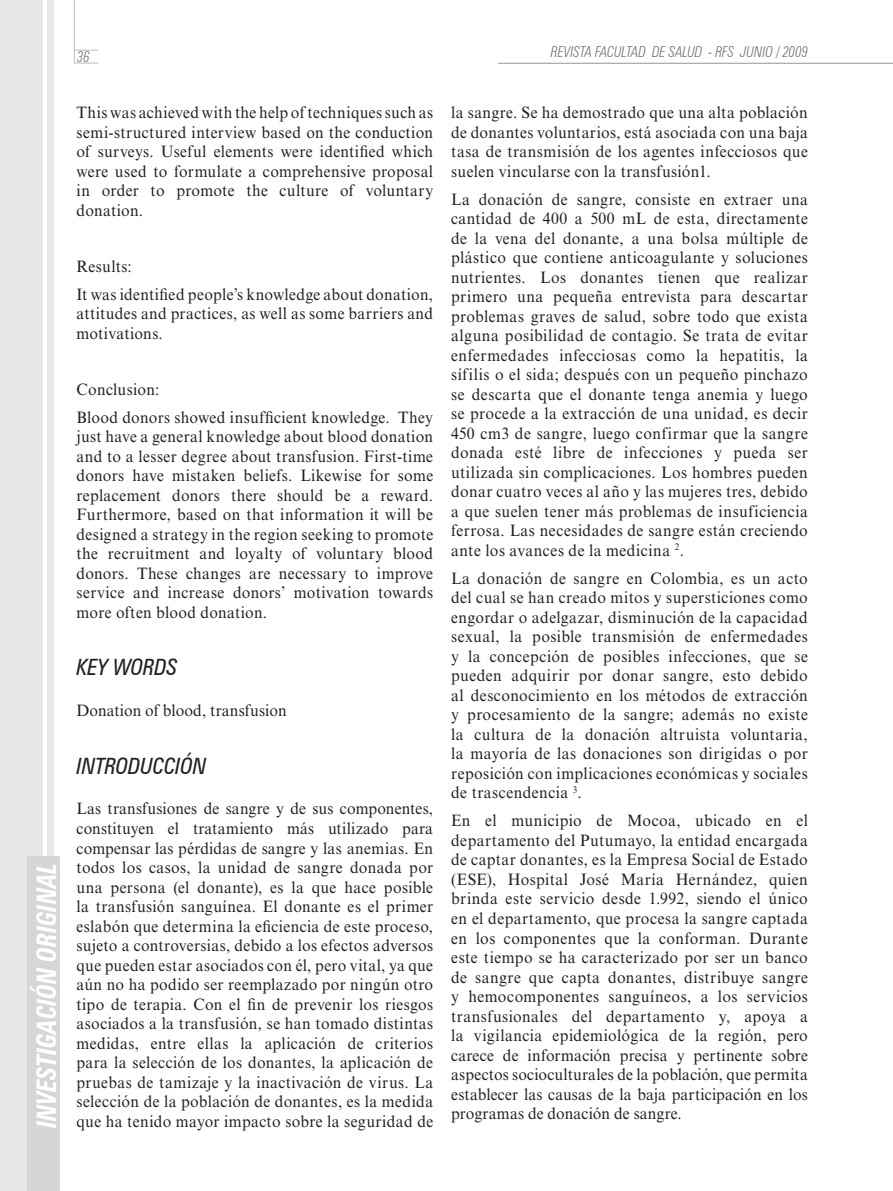
<style>
.page{position:relative;width:893px;height:1191px;background:#fff}
.page>*{position:absolute;margin:0;border:0;box-sizing:border-box;transform-origin:0 0}
.t1{font:italic 700 condensed 27px "Zurich BT";letter-spacing:.005em;color:#fff;scale:.9 1}
.t2{font:italic condensed 22.5px "Zurich BT";color:#231f20;scale:.95 1}
.t3{font:16.5px/19.5px "Times New Roman MT Std";letter-spacing:.02em;color:#231f20;text-align:justify;scale:.95 1}
.t4{font:italic 300 condensed 15px "Zurich BT";letter-spacing:.005em;color:#6c6d70;scale:.9 1}
</style>
<div class="page">
<hr style="left:74px;top:0;width:1px;height:63px;background:#bcbdc0">
<svg style="left:75px;top:50px;width:23px;height:1px"></svg>
<svg style="left:74px;top:63px;width:24px;height:1px"></svg>
<div style="left:47px;top:0;width:6px;height:955px;background:#e6e7e9"></div>
<div style="left:0;top:0;width:43px;height:1191px;background:#e6e7e9"></div>
<div style="left:28px;top:856px;width:32px;height:335px;background:#d5d6d8"></div>
<hr style="left:498px;top:63px;width:395px;height:1px;background:#939598">
<h1 class="t1" style="left:30px;top:1128px;width:296px;rotate:-90deg">investigación original</h1>
<p class="t4" style="left:77px;top:48px;width:15px">36</p>
<p class="t3" style="left:77px;top:103px;width:377px">This was achieved with the help of techniques such as semi-structured interview based on the conduction of surveys. Useful elements were identified which were used to formulate a comprehensive proposal in order to promote the culture of voluntary donation.</p>
<p class="t3" style="left:77px;top:252px;width:377px;line-height:28px">Results:<br>It was identified people’s knowledge about donation,</p>
<p class="t3" style="left:77px;top:304px;width:377px">attitudes and practices, as well as some barriers and motivations.</p>
<p class="t3" style="left:77px;top:375px;width:377px;line-height:28px">Conclusion:<br>Blood donors showed insufficient knowledge. They</p>
<p class="t3" style="left:77px;top:427px;width:377px">just have a general knowledge about blood donation and to a lesser degree about transfusion. First-time donors have mistaken beliefs. Likewise for some replacement donors there should be a reward.<br>Furthermore, based on that information it will be designed a strategy in the region seeking to promote the recruitment and loyalty of voluntary blood donors. These changes are necessary to improve service and increase donors’ motivation towards more often blood donation.</p>
<h2 class="t2" style="left:77px;top:653px;width:108px">KEY WORDS</h2>
<p class="t3" style="left:77px;top:701px;width:223px">Donation of blood, transfusion</p>
<h2 class="t2" style="left:77px;top:752px;width:138px">INTRODUCCIÓN</h2>
<p class="t3" style="left:77px;top:799px;width:377px">Las transfusiones de sangre y de sus componentes, constituyen el tratamiento más utilizado para compensar las pérdidas de sangre y las anemias. En todos los casos, la unidad de sangre donada por una persona (el donante), es la que hace posible la transfusión sanguínea. El donante es el primer eslabón que determina la eficiencia de este proceso, sujeto a controversias, debido a los efectos adversos que pueden estar asociados con él, pero vital, ya que aún no ha podido ser reemplazado por ningún otro tipo de terapia. Con el fin de prevenir los riesgos asociados a la transfusión, se han tomado distintas medidas, entre ellas la aplicación de criterios para la selección de los donantes, la aplicación de pruebas de tamizaje y la inactivación de virus. La selección de la población de donantes, es la medida que ha tenido mayor impacto sobre la seguridad de</p>
<p class="t4" style="left:551px;top:42px;width:191px">REVISTA FACULTAD DE SALUD - RFS</p>
<p class="t4" style="left:741px;top:42px;width:76px">JUNIO / 2009</p>
<p class="t3" style="left:451px;top:103px;width:377px">la sangre. Se ha demostrado que una alta población de donantes voluntarios, está asociada con una baja tasa de transmisión de los agentes infecciosos que suelen vincularse con la transfusión1.</p>
<p class="t3" style="left:451px;top:189px;width:377px">La donación de sangre, consiste en extraer una cantidad de 400 a 500 mL de esta, directamente de la vena del donante, a una bolsa múltiple de plástico que contiene anticoagulante y soluciones nutrientes. Los donantes tienen que realizar primero una pequeña entrevista para descartar problemas graves de salud, sobre todo que exista alguna posibilidad de contagio. Se trata de evitar enfermedades infecciosas como la hepatitis, la sífilis o el sida; después con un pequeño pinchazo se descarta que el donante tenga anemia y luego se procede a la extracción de una unidad, es decir 450 cm3 de sangre, luego confirmar que la sangre donada esté libre de infecciones y pueda ser utilizada sin complicaciones. Los hombres pueden donar cuatro veces al año y las mujeres tres, debido a que suelen tener más problemas de insuficiencia ferrosa. Las necesidades de sangre están creciendo ante los avances de la medicina <sup>2</sup>.</p>
<p class="t3" style="left:451px;top:568px;width:377px">La donación de sangre en Colombia, es un acto del cual se han creado mitos y supersticiones como engordar o adelgazar, disminución de la capacidad sexual, la posible transmisión de enfermedades y la concepción de posibles infecciones, que se pueden adquirir por donar sangre, esto debido al desconocimiento en los métodos de extracción y procesamiento de la sangre; además no existe la cultura de la donación altruista voluntaria, la mayoría de las donaciones son dirigidas o por reposición con implicaciones económicas y sociales de trascendencia <sup>3</sup>.</p>
<p class="t3" style="left:451px;top:811px;width:377px">En el municipio de Mocoa, ubicado en el departamento del Putumayo, la entidad encargada de captar donantes, es la Empresa Social de Estado (ESE), Hospital José María Hernández, quien brinda este servicio desde 1.992, siendo el único en el departamento, que procesa la sangre captada en los componentes que la conforman. Durante este tiempo se ha caracterizado por ser un banco de sangre que capta donantes, distribuye sangre y hemocomponentes sanguíneos, a los servicios transfusionales del departamento y, apoya a la vigilancia epidemiológica de la región, pero carece de información precisa y pertinente sobre aspectos socioculturales de la población, que permita establecer las causas de la baja participación en los programas de donación de sangre.</p>
</div>
